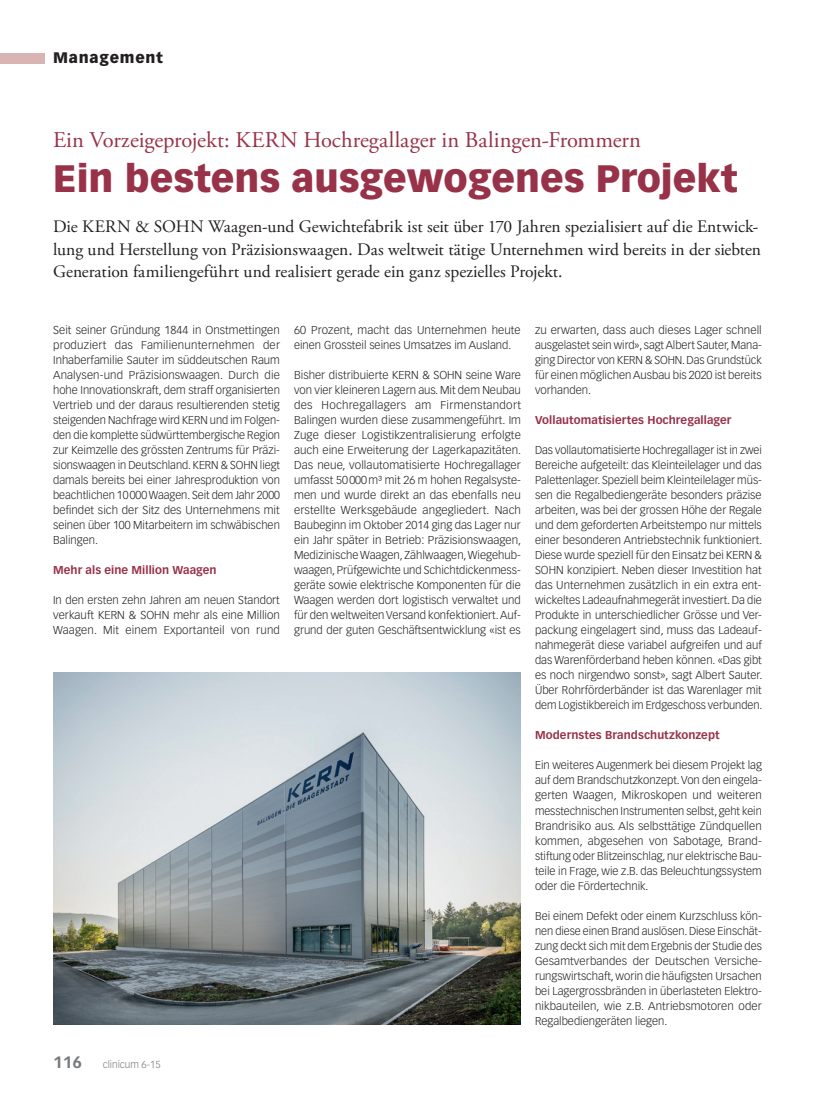
<style>
.page{position:relative;width:815px;height:1099px;background:#fff}
.page>*{position:absolute;margin:0;border:0;box-sizing:border-box;transform-origin:0 0}
.t1{font:900 37.5px "Vectora LT Std";color:#983249}
.t2{font:22.5px "Adobe Garamond Pro";color:#983249}
.t3{font:17.5px/22.5px "Adobe Garamond Pro";color:#231f20}
.t4{font:900 15px "Vectora LT Std";letter-spacing:.05em;color:#231f20}
.t5{font:300 11.25px/15px "Vectora LT Std";color:#231f20;text-align:justify}
.t6{font:700 11.25px "Vectora LT Std";letter-spacing:.005em;color:#983249}
.t7{font:300 10px "Vectora LT Std";color:#76787b}
.s1{font-weight:700;font-size:16.25px}
</style>
<div class="page">
<div style="left:0;top:53px;width:45px;height:10px;background:#d9b4b3"></div>
<img style="left:53px;top:672px;width:468px;height:352px">
<h3 class="t4" style="left:53px;top:49px;width:111px">Management</h3>
<h2 class="t2" style="left:53px;top:126px;width:589px">Ein Vorzeigeprojekt: KERN Hochregallager in Balingen-Frommern</h2>
<h1 class="t1" style="left:53px;top:155px;width:686px">Ein bestens ausgewogenes Projekt</h1>
<p class="t3" style="left:53px;top:216px;width:709px">Die KERN &amp; SOHN Waagen-und Gewichtefabrik ist seit über 170 Jahren spezialisiert auf die Entwick&shy;lung und Herstellung von Präzisionswaagen. Das weltweit tätige Unternehmen wird bereits in der siebten<br>Generation familiengeführt und realisiert gerade ein ganz spezielles Projekt.</p>
<p class="t5" style="left:53px;top:323px;width:228px">Seit seiner Gründung 1844 in Onstmettingen produziert das Familienunternehmen der Inhaberfamilie Sauter im süddeutschen Raum Analysen-und Präzisionswaagen. Durch die hohe Innovationskraft, dem straff organisierten Vertrieb und der daraus resultierenden stetig steigenden Nachfrage wird KERN und im Folgen&shy;den die komplette südwürttembergische Region zur Keimzelle des grössten Zentrums für Präzi&shy;sionswaagen in Deutschland. KERN &amp; SOHN liegt damals bereits bei einer Jahresproduktion von beachtlichen 10000 Waagen. Seit dem Jahr 2000 befindet sich der Sitz des Unternehmens mit seinen über 100 Mitarbeitern im schwäbischen Balingen.</p>
<p class="t6" style="left:53px;top:563px;width:165px">Mehr als eine Million Waagen</p>
<p class="t5" style="left:53px;top:593px;width:228px">In den ersten zehn Jahren am neuen Standort verkauft KERN &amp; SOHN mehr als eine Million Waagen. Mit einem Exportanteil von rund</p>
<p class="t7" style="left:53px;top:1058px;width:109px"><span class="s1">116</span> clinicum 6-15</p>
<p class="t5" style="left:294px;top:323px;width:228px">60 Prozent, macht das Unternehmen heute einen Grossteil seines Umsatzes im Ausland.</p>
<p class="t5" style="left:294px;top:368px;width:229px">Bisher distribuierte KERN &amp; SOHN seine Ware von vier kleineren Lagern aus. Mit dem Neubau des Hochregallagers am Firmenstandort Balingen wurden diese zusammengeführt. Im Zuge dieser Logistikzentralisierung erfolgte auch eine Erweiterung der Lagerkapazitäten.<br>Das neue, vollautomatisierte Hochregallager umfasst 50000m³ mit 26 m hohen Regalsyste&shy;men und wurde direkt an das ebenfalls neu erstellte Werksgebäude angegliedert. Nach Baubeginn im Oktober 2014 ging das Lager nur ein Jahr später in Betrieb: Präzisionswaagen, Medizinische Waagen, Zählwaagen, Wiegehub&shy;waagen, Prüfgewichte und Schichtdickenmess&shy;geräte sowie elektrische Komponenten für die Waagen werden dort logistisch verwaltet und für den weltweiten Versand konfektioniert. Auf&shy;grund der guten Geschäftsentwicklung «ist es</p>
<p class="t5" style="left:535px;top:323px;width:228px">zu erwarten, dass auch dieses Lager schnell ausgelastet sein wird», sagt Albert Sauter, Mana&shy;ging Director von KERN &amp; SOHN. Das Grundstück für einen möglichen Ausbau bis 2020 ist bereits vorhanden.</p>
<p class="t6" style="left:535px;top:413px;width:198px">Vollautomatisiertes Hochregallager</p>
<p class="t5" style="left:535px;top:443px;width:229px;text-align:left">Das vollautomatisierte Hochregallager ist in zwei Bereiche aufgeteilt: das Kleinteilelager und das Palettenlager. Speziell beim Kleinteilelager müs&shy;sen die Regalbediengeräte besonders präzise arbeiten, was bei der grossen Höhe der Regale und dem geforderten Arbeitstempo nur mittels einer besonderen Antriebstechnik funktioniert.<br>Diese wurde speziell für den Einsatz bei KERN &amp; SOHN konzipiert. Neben dieser Investition hat das Unternehmen zusätzlich in ein extra ent&shy;wickeltes Ladeaufnahmegerät investiert. Da die Produkte in unterschiedlicher Grösse und Ver&shy;packung eingelagert sind, muss das Ladeauf&shy;nahmegerät diese variabel aufgreifen und auf das Warenförderband heben können. «Das gibt es noch nirgendwo sonst», sagt Albert Sauter.<br>Über Rohrförderbänder ist das Warenlager mit dem Logistikbereich im Erdgeschoss verbunden.</p>
<p class="t6" style="left:535px;top:728px;width:186px">Modernstes Brandschutzkonzept</p>
<p class="t5" style="left:535px;top:758px;width:228px">Ein weiteres Augenmerk bei diesem Projekt lag auf dem Brandschutzkonzept. Von den eingela&shy;gerten Waagen, Mikroskopen und weiteren messtechnischen Instrumenten selbst, geht kein Brandrisiko aus. Als selbsttätige Zündquellen kommen, abgesehen von Sabotage, Brand&shy;stiftung oder Blitzeinschlag, nur elektrische Bau&shy;teile in Frage, wie z.B. das Beleuchtungssystem oder die Fördertechnik.</p>
<p class="t5" style="left:535px;top:908px;width:228px">Bei einem Defekt oder einem Kurzschluss kön&shy;nen diese einen Brand auslösen. Diese Einschät&shy;zung deckt sich mit dem Ergebnis der Studie des Gesamtverbandes der Deutschen Versiche&shy;rungswirtschaft, worin die häufigsten Ursachen bei Lagergrossbränden in überlasteten Elektro&shy;nikbauteilen, wie z.B. Antriebsmotoren oder Regalbediengeräten liegen.</p>
</div>
